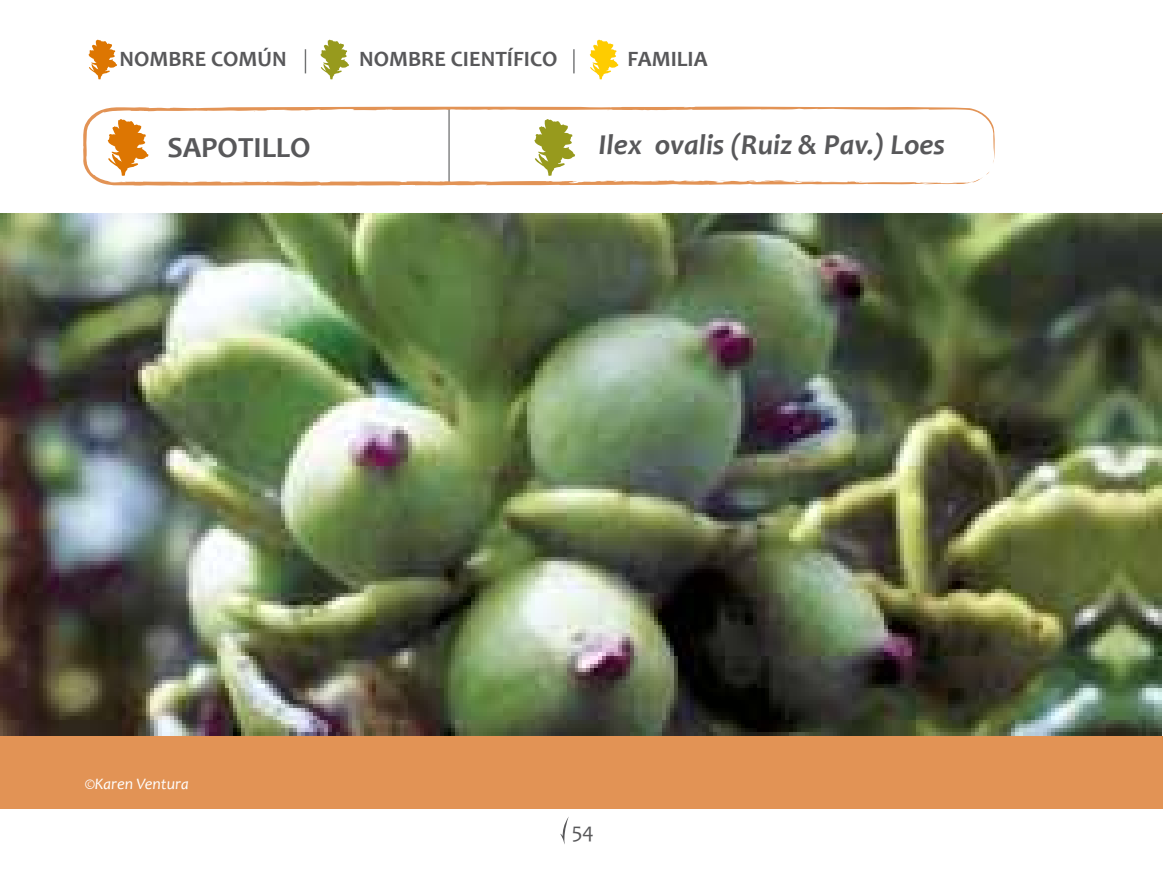
<style>
.page{position:relative;width:1163px;height:879px;background:#fff}
.page>*{position:absolute;margin:0;border:0;box-sizing:border-box;transform-origin:0 0}
.t1{font:700 29.4px "Candara";color:#58585a}
.t2{font:italic 700 29px "Candara";color:#58585a}
.t3{font:700 22px "Candara";color:#58585a}
.t4{font:22px "Candara";color:#58585a}
.t5{font:italic 16px "Candara";color:#fff}
</style>
<div class="page">
<div style="left:0;top:214px;width:1162px;height:595px;background:#e29355"></div>
<svg style="left:573px;top:49px;width:1px;height:24px"></svg>
<svg style="left:305px;top:49px;width:1px;height:24px"></svg>
<svg style="left:83px;top:106px;width:912px;height:80px"></svg>
<svg style="left:984px;top:157px;width:9px;height:19px"></svg>
<svg style="left:827px;top:181px;width:12px;height:1px"></svg>
<svg style="left:560px;top:818px;width:8px;height:26px"></svg>
<img style="left:0;top:214px;width:1161px;height:521px">
<svg style="left:108px;top:119px;width:41px;height:57px"></svg>
<svg style="left:534px;top:119px;width:41px;height:57px"></svg>
<svg style="left:89px;top:40px;width:28px;height:40px"></svg>
<svg style="left:320px;top:40px;width:29px;height:40px"></svg>
<svg style="left:589px;top:40px;width:29px;height:40px"></svg>
<p class="t3" style="left:119px;top:45px;width:169px">NOMBRE COMÚN</p>
<p class="t3" style="left:359px;top:45px;width:200px">NOMBRE CIENTÍFICO</p>
<p class="t3" style="left:627px;top:45px;width:82px">FAMILIA</p>
<p class="t1" style="left:167px;top:130px;width:145px">SAPOTILLO</p>
<p class="t2" style="left:598px;top:127px;width:348px">Ilex ovalis (Ruiz &amp; Pav.) Loes</p>
<p class="t5" style="left:85px;top:773px;width:105px">©Karen Ventura</p>
<p class="t4" style="left:572px;top:817px;width:24px">54</p>
</div>
